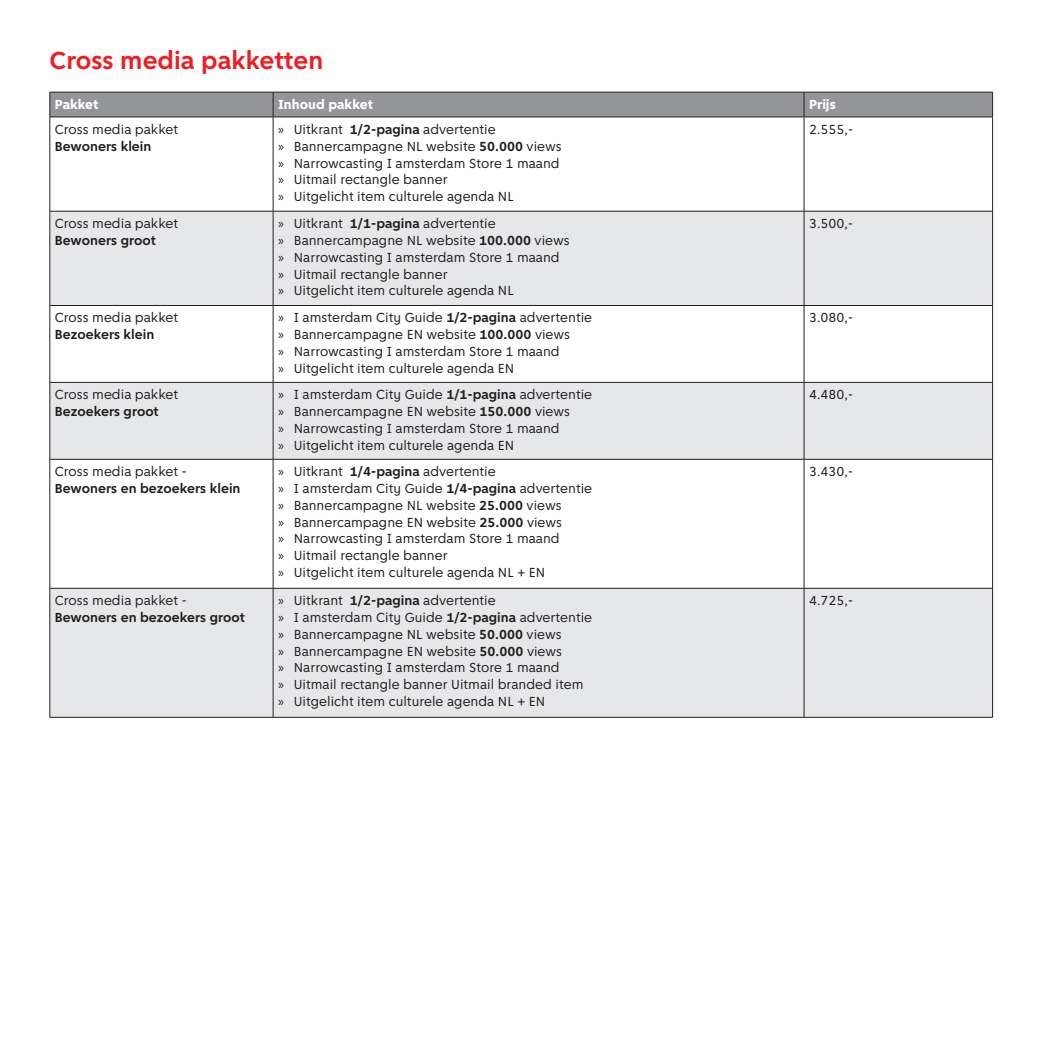
<style>
.page{position:relative;width:1042px;height:1042px;background:#fff}
.page>*{position:absolute;margin:0;border:0;box-sizing:border-box;transform-origin:0 0}
.t1{font:700 26.25px "Amsterdam Sans";color:#ee1d23}
.t2{font:14px "Amsterdam Sans";color:#231f20}
.t3{font:700 14px "Amsterdam Sans";color:#231f20}
.t4{font:800 14px "Amsterdam Sans";color:#fff}
.s1{font-family:"Myriad Pro"}
.s2{font-weight:700}
</style>
<div class="page">
<svg style="left:51px;top:212px;width:941px;height:505px;fill:#e6e7e9"></svg>
<svg style="left:50px;top:92px;width:943px;height:25px;background:#8d8f92"></svg>
<hr style="left:50px;top:117px;width:223px;height:1px;background:#231f20">
<hr style="left:50px;top:117px;width:1px;height:94px;background:#231f20">
<hr style="left:273px;top:117px;width:531px;height:1px;background:#231f20">
<hr style="left:273px;top:117px;width:1px;height:94px;background:#231f20">
<hr style="left:804px;top:117px;width:189px;height:1px;background:#231f20">
<hr style="left:804px;top:117px;width:1px;height:94px;background:#231f20">
<hr style="left:992px;top:117px;width:1px;height:94px;background:#231f20">
<hr style="left:50px;top:211px;width:223px;height:1px;background:#231f20">
<hr style="left:50px;top:211px;width:1px;height:94px;background:#231f20">
<hr style="left:273px;top:211px;width:531px;height:1px;background:#231f20">
<hr style="left:273px;top:211px;width:1px;height:94px;background:#231f20">
<hr style="left:804px;top:211px;width:189px;height:1px;background:#231f20">
<hr style="left:804px;top:211px;width:1px;height:94px;background:#231f20">
<hr style="left:992px;top:211px;width:1px;height:94px;background:#231f20">
<hr style="left:50px;top:305px;width:223px;height:1px;background:#231f20">
<hr style="left:50px;top:306px;width:1px;height:76px;background:#231f20">
<hr style="left:273px;top:305px;width:531px;height:1px;background:#231f20">
<hr style="left:273px;top:306px;width:1px;height:76px;background:#231f20">
<hr style="left:804px;top:305px;width:189px;height:1px;background:#231f20">
<hr style="left:804px;top:306px;width:1px;height:76px;background:#231f20">
<hr style="left:992px;top:306px;width:1px;height:76px;background:#231f20">
<hr style="left:50px;top:382px;width:223px;height:1px;background:#231f20">
<hr style="left:50px;top:383px;width:1px;height:76px;background:#231f20">
<hr style="left:273px;top:382px;width:531px;height:1px;background:#231f20">
<hr style="left:273px;top:383px;width:1px;height:76px;background:#231f20">
<hr style="left:804px;top:382px;width:189px;height:1px;background:#231f20">
<hr style="left:804px;top:383px;width:1px;height:76px;background:#231f20">
<hr style="left:992px;top:383px;width:1px;height:76px;background:#231f20">
<hr style="left:50px;top:459px;width:223px;height:1px;background:#231f20">
<hr style="left:50px;top:459px;width:1px;height:129px;background:#231f20">
<hr style="left:273px;top:459px;width:531px;height:1px;background:#231f20">
<hr style="left:273px;top:459px;width:1px;height:129px;background:#231f20">
<hr style="left:804px;top:459px;width:189px;height:1px;background:#231f20">
<hr style="left:804px;top:459px;width:1px;height:129px;background:#231f20">
<hr style="left:992px;top:459px;width:1px;height:129px;background:#231f20">
<hr style="left:50px;top:588px;width:223px;height:1px;background:#231f20">
<hr style="left:50px;top:588px;width:1px;height:129px;background:#231f20">
<hr style="left:273px;top:588px;width:531px;height:1px;background:#231f20">
<hr style="left:273px;top:588px;width:1px;height:129px;background:#231f20">
<hr style="left:804px;top:588px;width:189px;height:1px;background:#231f20">
<hr style="left:804px;top:588px;width:1px;height:129px;background:#231f20">
<hr style="left:992px;top:588px;width:1px;height:129px;background:#231f20">
<hr style="left:50px;top:717px;width:223px;height:1px;background:#231f20">
<hr style="left:273px;top:717px;width:531px;height:1px;background:#231f20">
<hr style="left:804px;top:717px;width:189px;height:1px;background:#231f20">
<p class="t1" style="left:50px;top:45px;width:275px">Cross media pakketten</p>
<p class="t4" style="left:55px;top:96px;width:45px">Pakket</p>
<p class="t4" style="left:278px;top:96px;width:96px">Inhoud pakket</p>
<p class="t4" style="left:809px;top:96px;width:28px">Prijs</p>
<p class="t2" style="left:55px;top:121px;width:125px">Cross media pakket</p>
<p class="t3" style="left:55px;top:138px;width:98px">Bewoners klein</p>
<p class="t2" style="left:278px;top:121px;width:219px"><span class="s1">»</span> Uitkrant <span class="s2">1/2-pagina</span> advertentie</p>
<p class="t2" style="left:278px;top:138px;width:285px"><span class="s1">»</span> Bannercampagne NL website <span class="s2">50.000</span> views</p>
<p class="t2" style="left:278px;top:155px;width:283px"><span class="s1">»</span> Narrowcasting I amsterdam Store 1 maand</p>
<p class="t2" style="left:278px;top:172px;width:171px"><span class="s1">»</span> Uitmail rectangle banner</p>
<p class="t2" style="left:278px;top:188px;width:237px"><span class="s1">»</span> Uitgelicht item culturele agenda NL</p>
<p class="t2" style="left:809px;top:121px;width:45px">2.555,-</p>
<p class="t2" style="left:55px;top:215px;width:125px">Cross media pakket</p>
<p class="t3" style="left:55px;top:232px;width:103px">Bewoners groot</p>
<p class="t2" style="left:278px;top:215px;width:219px"><span class="s1">»</span> Uitkrant <span class="s2">1/1-pagina</span> advertentie</p>
<p class="t2" style="left:278px;top:232px;width:293px"><span class="s1">»</span> Bannercampagne NL website <span class="s2">100.000</span> views</p>
<p class="t2" style="left:278px;top:249px;width:283px"><span class="s1">»</span> Narrowcasting I amsterdam Store 1 maand</p>
<p class="t2" style="left:278px;top:266px;width:171px"><span class="s1">»</span> Uitmail rectangle banner</p>
<p class="t2" style="left:278px;top:283px;width:237px"><span class="s1">»</span> Uitgelicht item culturele agenda NL</p>
<p class="t2" style="left:809px;top:215px;width:45px">3.500,-</p>
<p class="t2" style="left:55px;top:310px;width:125px">Cross media pakket</p>
<p class="t3" style="left:55px;top:326px;width:101px">Bezoekers klein</p>
<p class="t2" style="left:278px;top:310px;width:316px"><span class="s1">»</span> I amsterdam City Guide <span class="s2">1/2-pagina</span> advertentie</p>
<p class="t2" style="left:278px;top:326px;width:293px"><span class="s1">»</span> Bannercampagne EN website <span class="s2">100.000</span> views</p>
<p class="t2" style="left:278px;top:343px;width:283px"><span class="s1">»</span> Narrowcasting I amsterdam Store 1 maand</p>
<p class="t2" style="left:278px;top:360px;width:238px"><span class="s1">»</span> Uitgelicht item culturele agenda EN</p>
<p class="t2" style="left:809px;top:310px;width:45px">3.080,-</p>
<p class="t2" style="left:55px;top:387px;width:125px">Cross media pakket</p>
<p class="t3" style="left:55px;top:403px;width:106px">Bezoekers groot</p>
<p class="t2" style="left:278px;top:387px;width:316px"><span class="s1">»</span> I amsterdam City Guide <span class="s2">1/1-pagina</span> advertentie</p>
<p class="t2" style="left:278px;top:403px;width:293px"><span class="s1">»</span> Bannercampagne EN website <span class="s2">150.000</span> views</p>
<p class="t2" style="left:278px;top:420px;width:283px"><span class="s1">»</span> Narrowcasting I amsterdam Store 1 maand</p>
<p class="t2" style="left:278px;top:437px;width:238px"><span class="s1">»</span> Uitgelicht item culturele agenda EN</p>
<p class="t2" style="left:809px;top:387px;width:45px">4.480,-</p>
<p class="t2" style="left:55px;top:463px;width:133px">Cross media pakket -</p>
<p class="t3" style="left:55px;top:480px;width:187px">Bewoners en bezoekers klein</p>
<p class="t2" style="left:278px;top:463px;width:219px"><span class="s1">»</span> Uitkrant <span class="s2">1/4-pagina</span> advertentie</p>
<p class="t2" style="left:278px;top:480px;width:316px"><span class="s1">»</span> I amsterdam City Guide <span class="s2">1/4-pagina</span> advertentie</p>
<p class="t2" style="left:278px;top:497px;width:285px"><span class="s1">»</span> Bannercampagne NL website <span class="s2">25.000</span> views</p>
<p class="t2" style="left:278px;top:514px;width:285px"><span class="s1">»</span> Bannercampagne EN website <span class="s2">25.000</span> views</p>
<p class="t2" style="left:278px;top:531px;width:283px"><span class="s1">»</span> Narrowcasting I amsterdam Store 1 maand</p>
<p class="t2" style="left:278px;top:547px;width:171px"><span class="s1">»</span> Uitmail rectangle banner</p>
<p class="t2" style="left:278px;top:564px;width:269px"><span class="s1">»</span> Uitgelicht item culturele agenda NL + EN</p>
<p class="t2" style="left:809px;top:463px;width:45px">3.430,-</p>
<p class="t2" style="left:55px;top:592px;width:133px">Cross media pakket -</p>
<p class="t3" style="left:55px;top:609px;width:192px">Bewoners en bezoekers groot</p>
<p class="t2" style="left:278px;top:592px;width:219px"><span class="s1">»</span> Uitkrant <span class="s2">1/2-pagina</span> advertentie</p>
<p class="t2" style="left:278px;top:609px;width:316px"><span class="s1">»</span> I amsterdam City Guide <span class="s2">1/2-pagina</span> advertentie</p>
<p class="t2" style="left:278px;top:626px;width:285px"><span class="s1">»</span> Bannercampagne NL website <span class="s2">50.000</span> views</p>
<p class="t2" style="left:278px;top:643px;width:285px"><span class="s1">»</span> Bannercampagne EN website <span class="s2">50.000</span> views</p>
<p class="t2" style="left:278px;top:660px;width:283px"><span class="s1">»</span> Narrowcasting I amsterdam Store 1 maand</p>
<p class="t2" style="left:278px;top:676px;width:307px"><span class="s1">»</span> Uitmail rectangle banner Uitmail branded item</p>
<p class="t2" style="left:278px;top:693px;width:269px"><span class="s1">»</span> Uitgelicht item culturele agenda NL + EN</p>
<p class="t2" style="left:809px;top:592px;width:45px">4.725,-</p>
</div>
